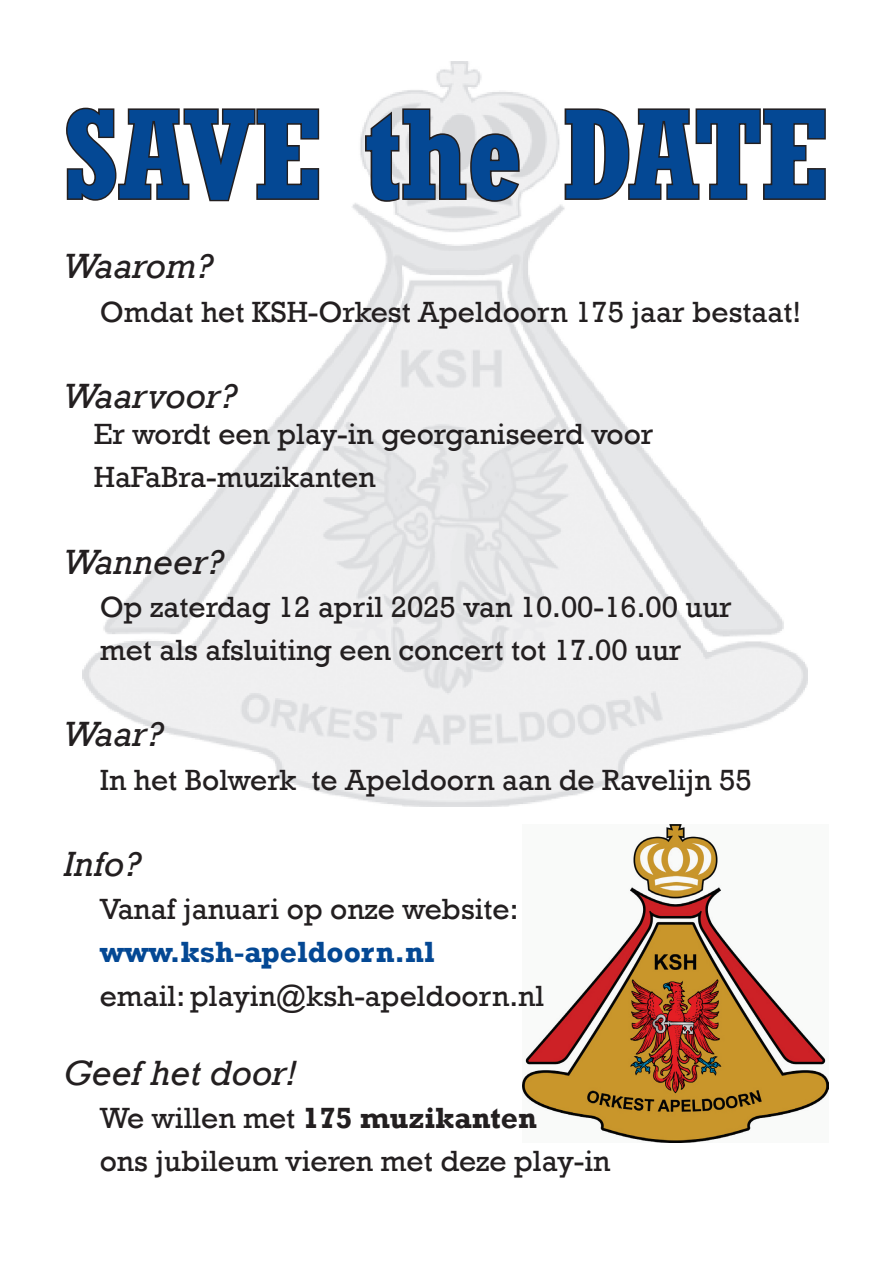
<style>
.page{position:relative;width:893px;height:1263px;background:#fff}
.page>*{position:absolute;margin:0;border:0;box-sizing:border-box;transform-origin:0 0}
.t1{font:700 condensed 126px "Rockwell";color:#044894}
.t2{font:italic 36px "Rockwell";color:#231f20}
.t3{font:30px/43.2px "Rockwell";color:#231f20}
.t4{font:700 30px "Rockwell";color:#044894}
.s1{font-weight:700}
</style>
<div class="page">
<img style="left:83px;top:61px;width:725px;height:746px">
<img style="left:523px;top:825px;width:306px;height:317px">
<svg style="left:66px;top:106px;width:255px;height:97px"></svg>
<svg style="left:363px;top:107px;width:158px;height:96px"></svg>
<svg style="left:563px;top:107px;width:263px;height:94px"></svg>
<h1 class="t1" style="left:64px;top:80px;width:766px">SAVE the DATE</h1>
<p class="t2" style="left:64px;top:245px;width:151px">Waarom?</p>
<p class="t3" style="left:100px;top:290px;width:703px">Omdat het KSH-Orkest Apeldoorn 175 jaar bestaat!</p>
<p class="t2" style="left:64px;top:375px;width:175px">Waarvoor?</p>
<p class="t3" style="left:94px;top:413px;width:561px">Er wordt een play-in georganiseerd voor<br>HaFaBra-muzikanten</p>
<p class="t2" style="left:64px;top:541px;width:161px">Wanneer?</p>
<p class="t3" style="left:100px;top:586px;width:633px">Op zaterdag 12 april 2025 van 10.00-16.00 uur met als afsluiting een concert tot 17.00 uur</p>
<p class="t2" style="left:64px;top:713px;width:101px">Waar?</p>
<p class="t3" style="left:100px;top:758px;width:653px">In het Bolwerk te Apeldoorn aan de Ravelijn 55</p>
<p class="t2" style="left:64px;top:843px;width:79px">Info?</p>
<p class="t3" style="left:100px;top:888px;width:420px">Vanaf januari op onze website:</p>
<p class="t4" style="left:100px;top:934px;width:336px">www.ksh-apeldoorn.nl</p>
<p class="t3" style="left:100px;top:974px;width:446px">email: playin@ksh-apeldoorn.nl</p>
<p class="t2" style="left:64px;top:1052px;width:234px">Geef het door!</p>
<p class="t3" style="left:100px;top:1097px;width:512px">We willen met <span class="s1">175 muzikanten<br></span>ons jubileum vieren met deze play-in</p>
</div>
